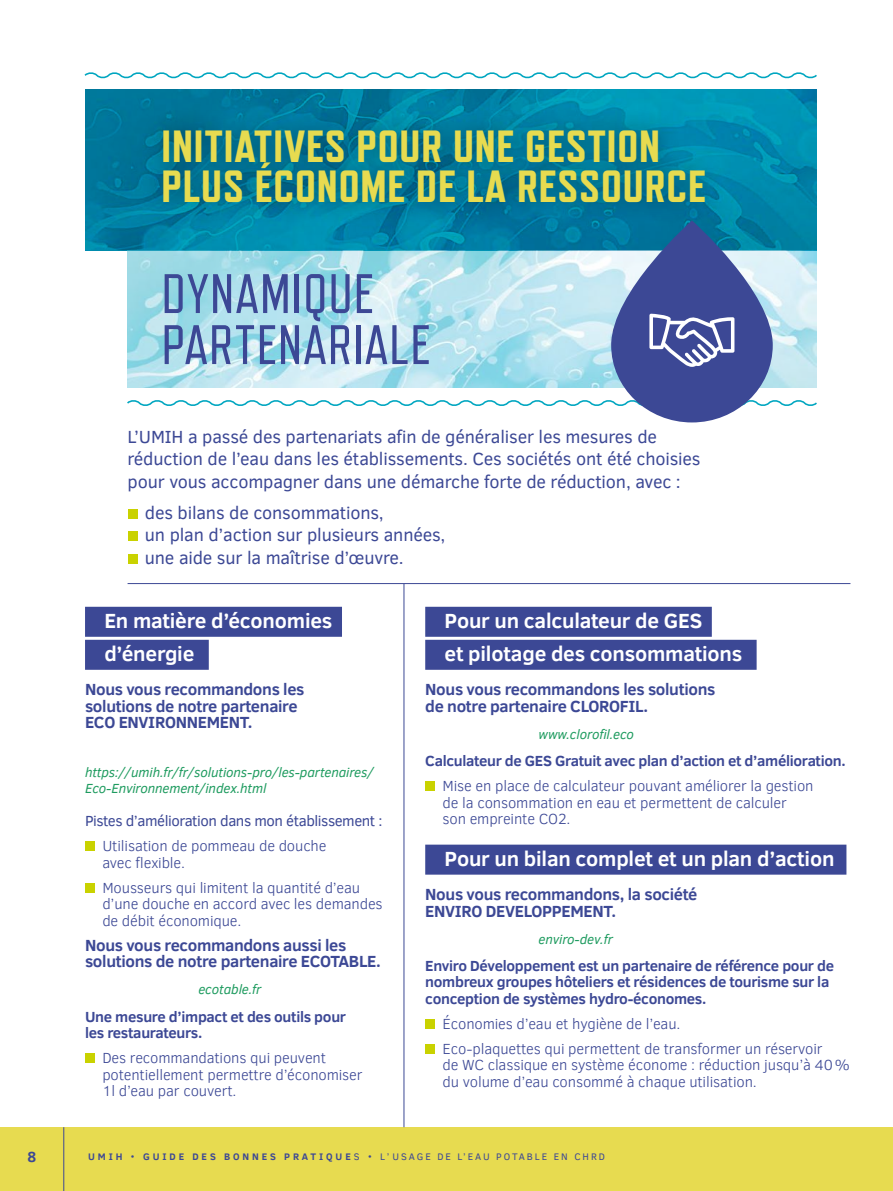
<style>
.page{position:relative;width:893px;height:1191px;background:#fff}
.page>*{position:absolute;margin:0;border:0;box-sizing:border-box;transform-origin:0 0}
.t1{font:55.5px/51px "Refrigerator Deluxe";letter-spacing:.02em;color:#3c4895}
.t2{font:800 45px/40.5px "Refrigerator Deluxe";letter-spacing:.02em;color:#e7db50}
.t3{font:700 21px/33px "Clear Sans";letter-spacing:-.01em;color:#fff}
.t4{font:18px/22.5px "Clear Sans";letter-spacing:-.01em;color:#3c4895}
.t5{font:700 16.5px/16.5px "Clear Sans";letter-spacing:-.02em;color:#3c4895}
.t6{font:300 15px/16.5px "Clear Sans";letter-spacing:-.01em;color:#3c4895}
.t7{font:700 15px/16.5px "Clear Sans";letter-spacing:-.02em;color:#3c4895}
.t8{font:15px "Clear Sans";letter-spacing:-.03em;color:#3c4895}
.t9{font:italic 13.5px/16.5px "Clear Sans";letter-spacing:-.01em;color:#1e9b5f}
.t10{font:9.75px "Clear Sans";letter-spacing:.2em;color:#3c4895}
.s1{font-weight:700}
</style>
<div class="page">
<img style="left:85px;top:89px;width:731px;height:162px">
<img style="left:128px;top:251px;width:688px;height:136px">
<div style="left:0;top:1127px;width:893px;height:64px;background:#e7db50"></div>
<svg style="left:127px;top:398px;width:690px;height:10px"></svg>
<svg style="left:84px;top:72px;width:733px;height:7px"></svg>
<div style="left:140px;top:107px;width:587px;height:118px;background:#000;opacity:.4"></div>
<hr style="left:404px;top:584px;width:1px;height:543px;background:#3c4895">
<hr style="left:64px;top:1127px;width:1px;height:64px;background:#3c4895">
<div style="left:128px;top:509px;width:9px;height:10px;background:#c9d200"></div>
<div style="left:128px;top:531px;width:9px;height:10px;background:#c9d200"></div>
<div style="left:128px;top:554px;width:9px;height:10px;background:#c9d200"></div>
<svg style="left:611px;top:220px;width:162px;height:202px;background:#4d62a2"></svg>
<div style="left:85px;top:607px;width:257px;height:30px;background:#3c4895"></div>
<div style="left:85px;top:640px;width:124px;height:30px;background:#3c4895"></div>
<div style="left:85px;top:841px;width:10px;height:10px;background:#c9d200"></div>
<div style="left:85px;top:883px;width:10px;height:10px;background:#c9d200"></div>
<div style="left:85px;top:1053px;width:10px;height:10px;background:#c9d200"></div>
<div style="left:425px;top:607px;width:287px;height:30px;background:#3c4895"></div>
<div style="left:425px;top:640px;width:332px;height:30px;background:#3c4895"></div>
<div style="left:425px;top:844px;width:421px;height:30px;background:#3c4895"></div>
<div style="left:425px;top:781px;width:10px;height:10px;background:#c9d200"></div>
<div style="left:425px;top:1019px;width:10px;height:10px;background:#c9d200"></div>
<div style="left:425px;top:1044px;width:10px;height:10px;background:#c9d200"></div>
<hr style="left:128px;top:583px;width:722px;height:1px;background:#3c4895">
<svg style="left:649px;top:314px;width:85px;height:53px"></svg>
<p class="t7" style="left:27px;top:1147px;width:10px">8</p>
<h2 class="t2" style="left:162px;top:126px;width:546px">INITIATIVES POUR UNE GESTION<br>PLUS ÉCONOME DE LA RESSOURCE</h2>
<h1 class="t1" style="left:162px;top:269px;width:270px">DYNAMIQUE<br>PARTENARIALE</h1>
<p class="t4" style="left:128px;top:425px;width:574px">L’UMIH a passé des partenariats afin de généraliser les mesures de réduction de l’eau dans les établissements. Ces sociétés ont été choisies pour vous accompagner dans une démarche forte de réduction, avec :</p>
<p class="t4" style="left:145px;top:501px;width:302px">des bilans de consommations,<br>un plan d’action sur plusieurs années, une aide sur la maîtrise d’œuvre.</p>
<h3 class="t3" style="left:104px;top:603px;width:230px">En matière d’économies d’énergie</h3>
<p class="t5" style="left:85px;top:680px;width:221px">Nous vous recommandons les solutions de notre partenaire<br>ECO ENVIRONNEMENT.</p>
<p class="t9" style="left:85px;top:763px;width:290px">https://umih.fr/fr/solutions-pro/les-partenaires/<br>Eco-Environnement/index.html</p>
<p class="t8" style="left:85px;top:811px;width:299px">Pistes d’amélioration dans mon établissement :</p>
<p class="t6" style="left:102px;top:838px;width:226px">Utilisation de pommeau de douche avec flexible.</p>
<p class="t6" style="left:102px;top:879px;width:282px">Mousseurs qui limitent la quantité d’eau d’une douche en accord avec les demandes de débit économique.</p>
<p class="t5" style="left:85px;top:936px;width:297px">Nous vous recommandons aussi les solutions de notre partenaire ECOTABLE.</p>
<p class="t9" style="left:198px;top:981px;width:65px">ecotable.fr</p>
<p class="t7" style="left:85px;top:1007px;width:263px">Une mesure d’impact et des outils pour les restaurateurs.</p>
<p class="t6" style="left:102px;top:1049px;width:262px">Des recommandations qui peuvent potentiellement permettre d’économiser<br>1l d’eau par couvert.</p>
<h3 class="t3" style="left:445px;top:603px;width:299px">Pour un calculateur de GES<br>et pilotage des consommations</h3>
<p class="t5" style="left:425px;top:680px;width:292px">Nous vous recommandons les solutions de notre partenaire CLOROFIL.</p>
<p class="t9" style="left:539px;top:725px;width:97px">www.clorofil.eco</p>
<p class="t7" style="left:425px;top:752px;width:422px">Calculateur de GES Gratuit avec plan d’action et d’amélioration.</p>
<p class="t6" style="left:443px;top:777px;width:372px">Mise en place de calculateur pouvant améliorer la gestion de la consommation en eau et permettent de calculer son empreinte CO2.</p>
<h3 class="t3" style="left:445px;top:841px;width:391px">Pour un bilan complet et un plan d’action</h3>
<p class="t5" style="left:425px;top:885px;width:274px">Nous vous recommandons, la société<br>ENVIRO DEVELOPPEMENT.</p>
<p class="t9" style="left:539px;top:930px;width:76px">enviro-dev.fr</p>
<p class="t7" style="left:425px;top:957px;width:410px">Enviro Développement est un partenaire de référence pour de nombreux groupes hôteliers et résidences de tourisme sur la conception de systèmes hydro-économes.</p>
<p class="t6" style="left:443px;top:1011px;width:382px;line-height:25px">Économies d’eau et hygiène de l’eau.<br>Eco-plaquettes qui permettent de transformer un réservoir</p>
<p class="t6" style="left:443px;top:1057px;width:409px">de WC classique en système économe : réduction jusqu’à 40% du volume d’eau consommé à chaque utilisation.</p>
<p class="t10" style="left:88px;top:1150px;width:519px"><span class="s1">UMIH</span> • <span class="s1">GUIDE DES BONNES PRATIQUE</span>S • L’USAGE DE L’EAU POTABLE EN CHRD</p>
</div>
